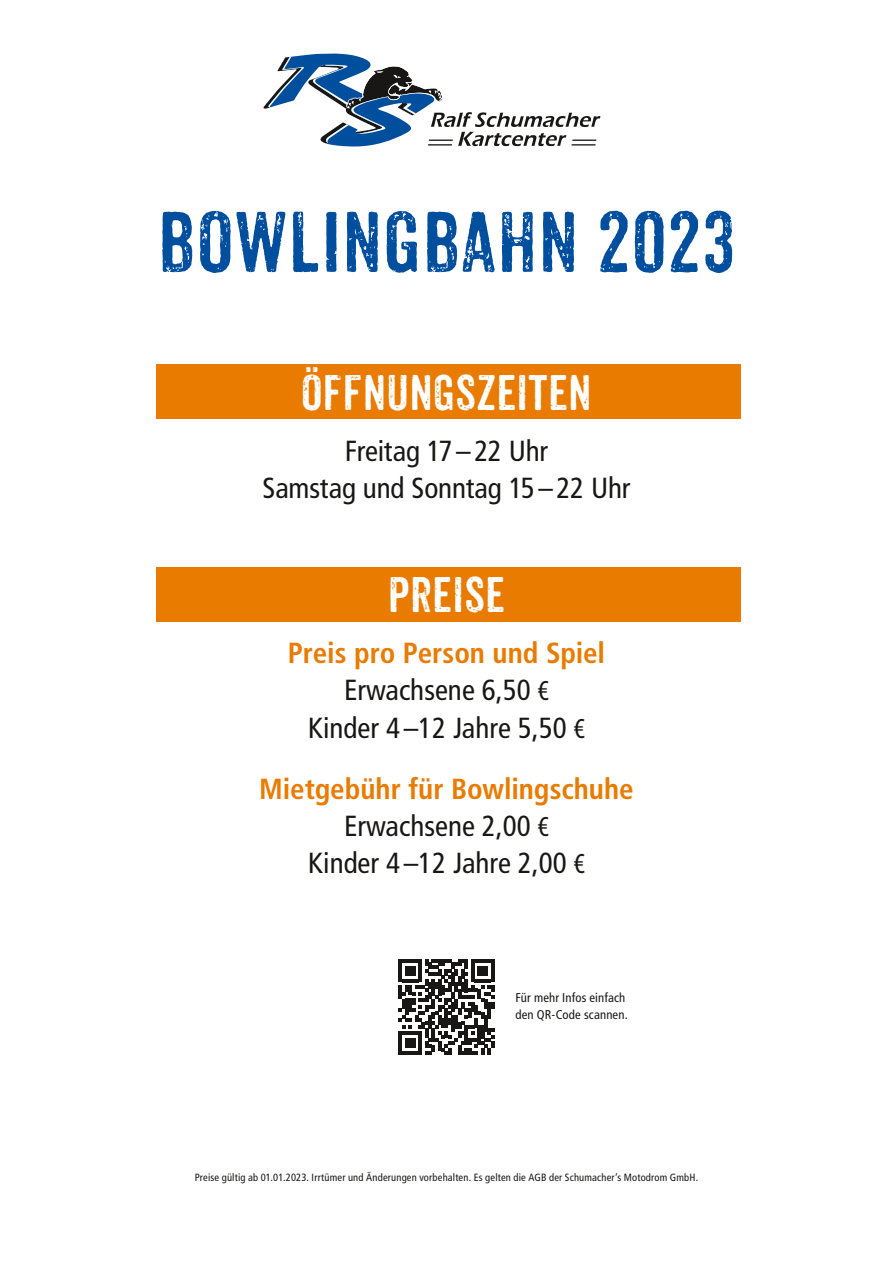
<style>
.page{position:relative;width:893px;height:1263px;background:#fff}
.page>*{position:absolute;margin:0;border:0;box-sizing:border-box;transform-origin:0 0}
.t1{font:83.1px "Anodyne";letter-spacing:.01em;color:#004e9e}
.t2{font:48.45px "Anodyne";color:#fff}
.t3{font:condensed 29.1px/37.3px "Frutiger";color:#181716;text-align:center}
.t4{font:condensed 12.75px/16.5px "Frutiger";letter-spacing:.01em;color:#181716}
.t5{font:condensed 10.5px "Frutiger";letter-spacing:.02em;color:#181716}
.s1{font-weight:700;color:#e97b00}
.s2{font-family:"Myriad Pro"}
</style>
<div class="page">
<div style="left:156px;top:364px;width:585px;height:55px;background:#e97b00"></div>
<div style="left:156px;top:567px;width:585px;height:55px;background:#e97b00"></div>
<svg style="left:399px;top:959px;width:95px;height:96px"></svg>
<svg style="left:263px;top:53px;width:338px;height:94px"></svg>
<h1 class="t1" style="left:158px;top:192px;width:579px">BOWLINGBAHN 2023</h1>
<h2 class="t2" style="left:301px;top:363px;width:292px">ÖFFNUNGSZEITEN</h2>
<p class="t3" style="left:263px;top:432px;width:369px">Freitag 17 –22 Uhr<br>Samstag und Sonntag 15–22 Uhr</p>
<h2 class="t2" style="left:388px;top:565px;width:119px">PREISE</h2>
<p class="t3" style="left:288px;top:634px;width:319px"><span class="s1">Preis pro Person und Spiel<br></span>Erwachsene 6,50 <span class="s2">€<br></span>Kinder 4–12 Jahre 5,50 <span class="s2">€</span></p>
<p class="t3" style="left:259px;top:770px;width:376px"><span class="s1">Mietgebühr für Bowlingschuhe<br></span>Erwachsene 2,00 <span class="s2">€<br></span>Kinder 4 –12 Jahre 2,00 <span class="s2">€</span></p>
<p class="t4" style="left:515px;top:989px;width:114px">Für mehr Infos einfach den QR-Code scannen.</p>
<p class="t5" style="left:195px;top:1171px;width:505px">Preise gültig ab 01.01.2023. Irrtümer und Änderungen vorbehalten. Es gelten die AGB der Schumacher‘s Motodrom GmbH.</p>
</div>
